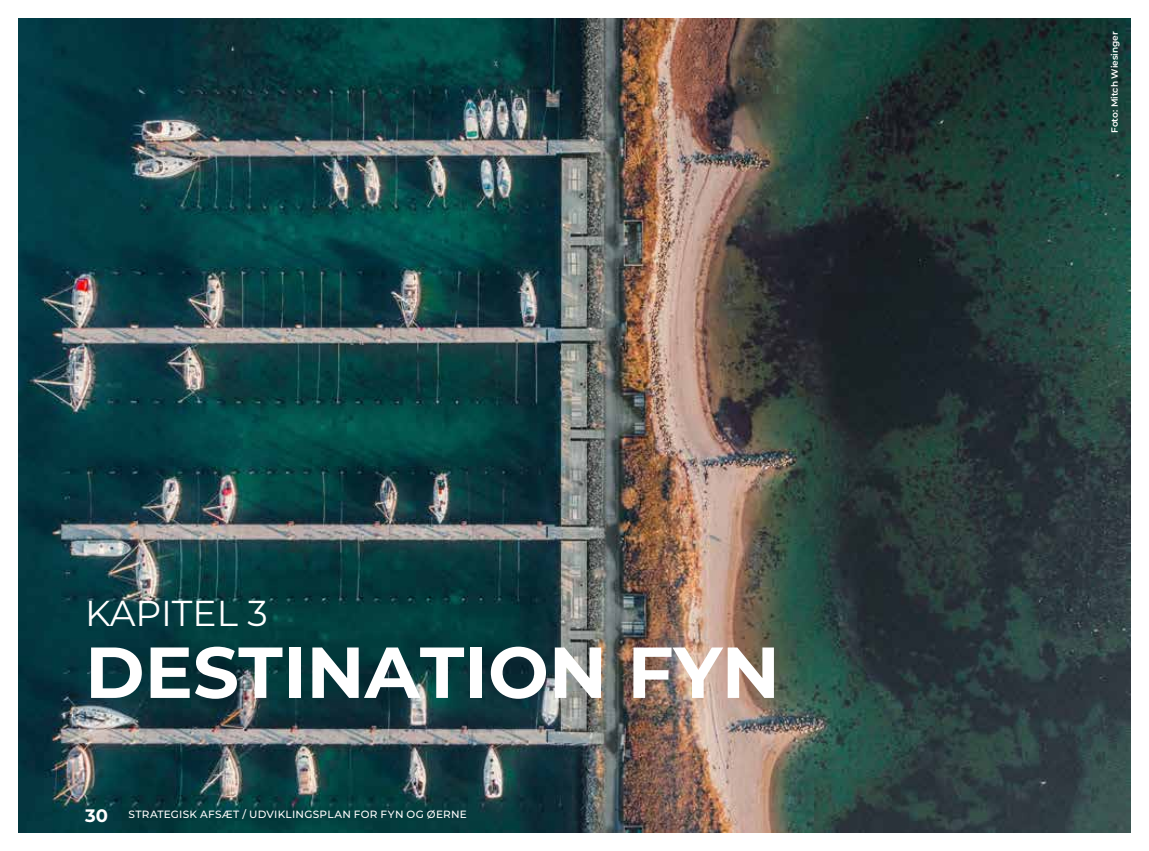
<style>
.page{position:relative;width:1149px;height:851px;background:#fff}
.page>*{position:absolute;margin:0;border:0;box-sizing:border-box;transform-origin:0 0}
.t1{font:700 72px "Visit Denmark";color:#fff}
.t2{font:36px "Visit Denmark";color:#fff}
.t3{font:500 10.5px "Visit Denmark";letter-spacing:.025em;color:#fff}
.t4{font:600 9px "Visit Denmark";color:#fff}
.s1{font-weight:700;font-size:18px}
</style>
<div class="page">
<img style="left:18px;top:18px;width:1112px;height:814px">
<h2 class="t2" style="left:85px;top:588px;width:184px">KAPITEL 3</h2>
<h1 class="t1" style="left:85px;top:620px;width:696px">DESTINATION FYN</h1>
<p class="t3" style="left:85px;top:806px;width:383px"><span class="s1">30</span> STRATEGISK AFSÆT / UDVIKLINGSPLAN FOR FYN OG ØERNE</p>
<p class="t4" style="left:1107px;top:133px;width:103px;rotate:-90deg">Foto: Mitch Wiesinger</p>
</div>
